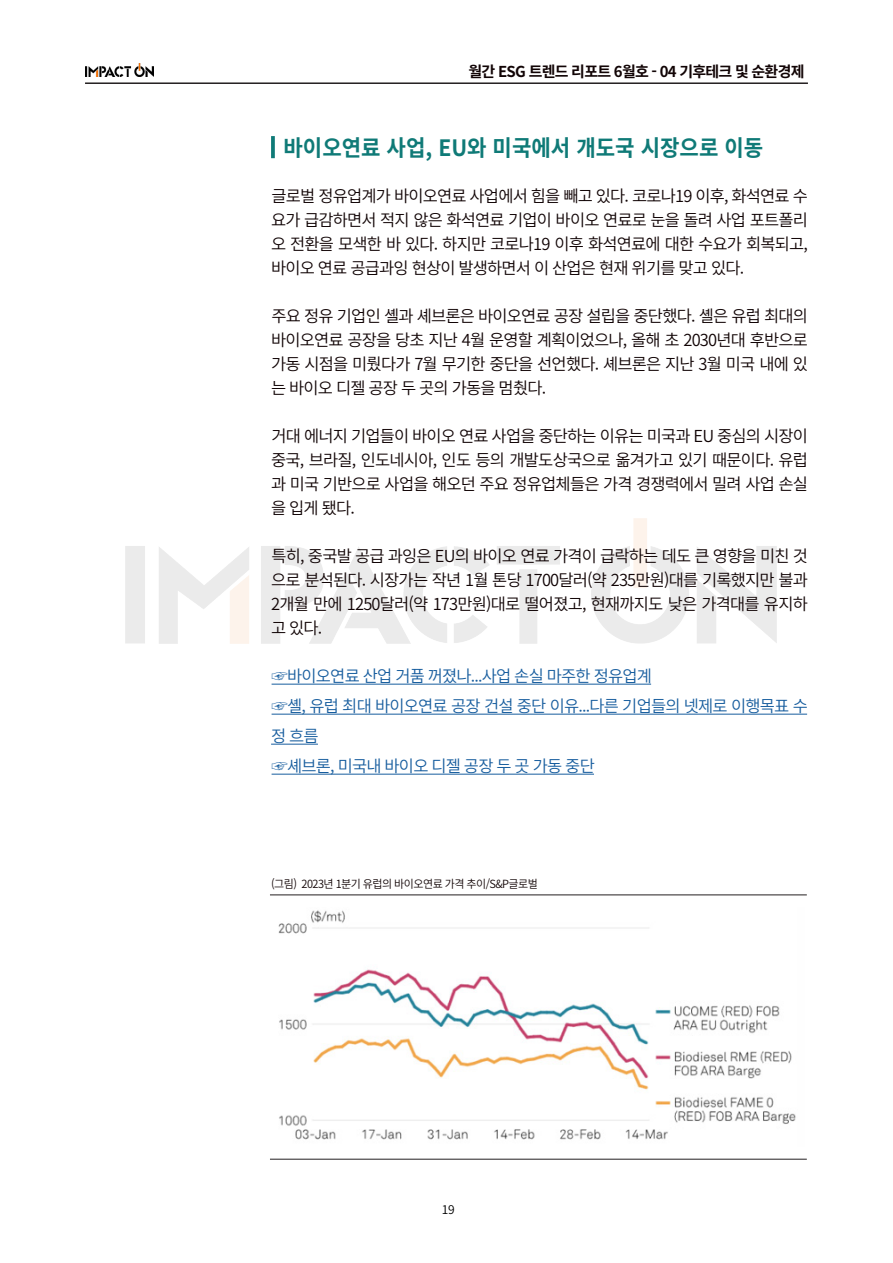
<style>
.page{position:relative;width:893px;height:1263px;background:#fff}
.page>*{position:absolute;margin:0;border:0;box-sizing:border-box;transform-origin:0 0}
.t1{font:700 22.5px "Source Han Sans K";color:#0f7a77;scale:.94 1}
.t2{font:16.5px/24px "Source Han Sans K";letter-spacing:-.05em;color:#110405;text-align:justify}
.t3{font:16.5px/30px "Source Han Sans K";letter-spacing:-.05em;color:#175d9e}
.t4{font:700 15px "Source Han Sans K";letter-spacing:-.05em;color:#110405}
.t5{font:12px "Source Han Sans K";color:#000}
.t6{font:11.25px "Source Han Sans K";letter-spacing:-.05em;color:#110405}
</style>
<div class="page">
<hr style="left:85px;top:82px;width:723px;height:2px;background:#231f20">
<img style="left:85px;top:64px;width:69px;height:13px">
<img style="left:278px;top:910px;width:518px;height:230px">
<hr style="left:272px;top:684px;width:379px;height:1px;background:#175d9e">
<hr style="left:272px;top:714px;width:535px;height:1px;background:#175d9e">
<hr style="left:271px;top:744px;width:47px;height:1px;background:#175d9e">
<hr style="left:272px;top:774px;width:322px;height:1px;background:#175d9e">
<svg style="left:271px;top:136px;width:4px;height:22px"></svg>
<hr style="left:270px;top:894px;width:537px;height:1px;background:#231f20">
<hr style="left:270px;top:1159px;width:537px;height:1px;background:#231f20">
<p class="t4" style="left:469px;top:63px;width:337px">월간 ESG 트렌드 리포트 6월호 - 04 기후테크 및 순환경제</p>
<h1 class="t1" style="left:283px;top:135px;width:512px">바이오연료 사업, EU와 미국에서 개도국 시장으로 이동</h1>
<p class="t2" style="left:271px;top:184px;width:538px">글로벌 정유업계가 바이오연료 사업에서 힘을 빼고 있다. 코로나19 이후, 화석연료 수 요가 급감하면서 적지 않은 화석연료 기업이 바이오 연료로 눈을 돌려 사업 포트폴리 오 전환을 모색한 바 있다. 하지만 코로나19 이후 화석연료에 대한 수요가 회복되고, 바이오 연료 공급과잉 현상이 발생하면서 이 산업은 현재 위기를 맞고 있다.</p>
<p class="t2" style="left:271px;top:304px;width:538px">주요 정유 기업인 셸과 셰브론은 바이오연료 공장 설립을 중단했다. 셸은 유럽 최대의 바이오연료 공장을 당초 지난 4월 운영할 계획이었으나, 올해 초 2030년대 후반으로 가동 시점을 미뤘다가 7월 무기한 중단을 선언했다. 셰브론은 지난 3월 미국 내에 있 는 바이오 디젤 공장 두 곳의 가동을 멈췄다.</p>
<p class="t2" style="left:271px;top:424px;width:539px">거대 에너지 기업들이 바이오 연료 사업을 중단하는 이유는 미국과 EU 중심의 시장이 중국, 브라질, 인도네시아, 인도 등의 개발도상국으로 옮겨가고 있기 때문이다. 유럽 과 미국 기반으로 사업을 해오던 주요 정유업체들은 가격 경쟁력에서 밀려 사업 손실 을 입게 됐다.</p>
<p class="t2" style="left:271px;top:544px;width:538px">특히, 중국발 공급 과잉은 EU의 바이오 연료 가격이 급락하는 데도 큰 영향을 미친 것 으로 분석된다. 시장가는 작년 1월 톤당 1700달러(약 235만원)대를 기록했지만 불과 2개월 만에 1250달러(약 173만원)대로 떨어졌고, 현재까지도 낮은 가격대를 유지하 고 있다.</p>
<p class="t3" style="left:271px;top:661px;width:538px">☞바이오연료 산업 거품 꺼졌나...사업 손실 마주한 정유업계<br>☞셸, 유럽 최대 바이오연료 공장 건설 중단 이유...다른 기업들의 넷제로 이행목표 수 정 흐름<br>☞셰브론, 미국내 바이오 디젤 공장 두 곳 가동 중단</p>
<p class="t6" style="left:271px;top:877px;width:268px">(그림) 2023년 1분기 유럽의 바이오연료 가격 추이/S&amp;P글로벌</p>
<p class="t5" style="left:442px;top:1203px;width:15px">19</p>
</div>
